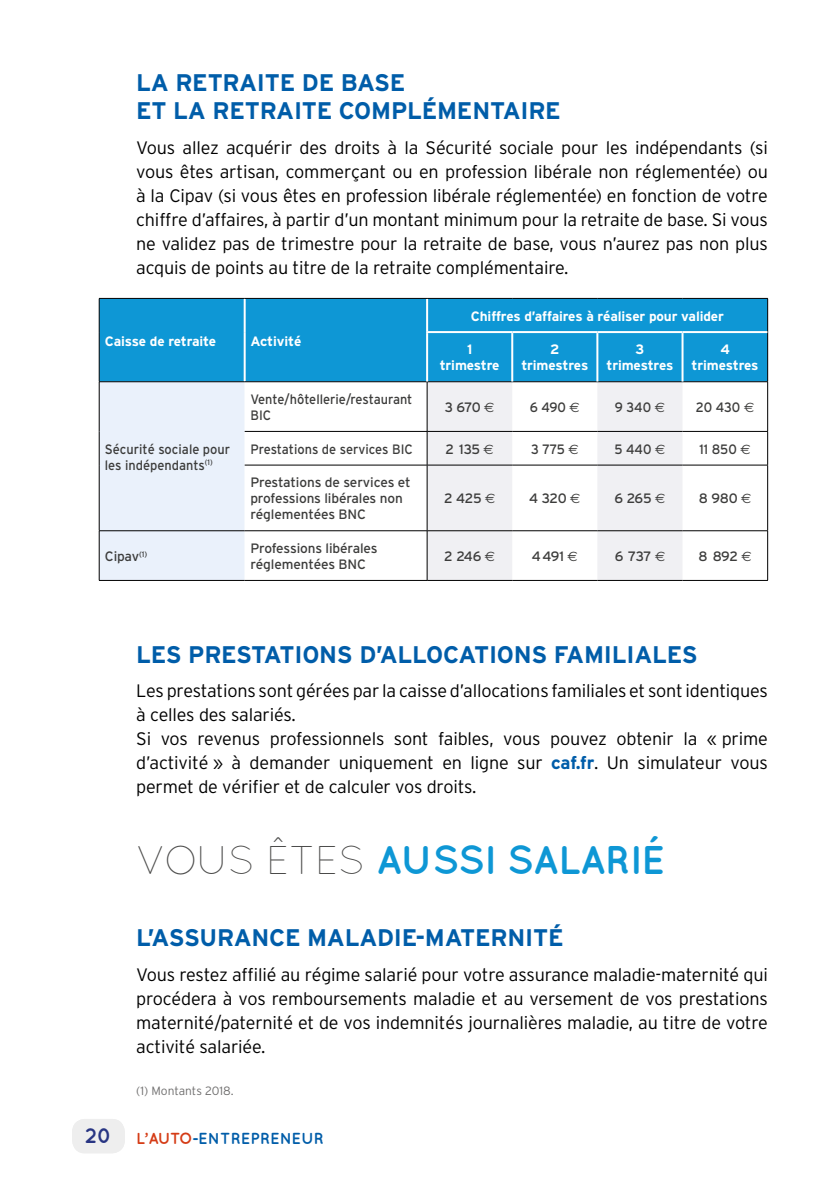
<style>
.page{position:relative;width:840px;height:1191px;background:#fff}
.page>*{position:absolute;margin:0;border:0;box-sizing:border-box;transform-origin:0 0}
.t1{font:700 40px "Quicksand";letter-spacing:-.015em;color:#0e97d5}
.t2{font:700 24px/28px "Interstate";letter-spacing:-.01em;color:#005da9}
.t3{font:300 18px/24px "Interstate";letter-spacing:-.01em;color:#000;text-align:justify}
.t4{font:700 16px "Quicksand";letter-spacing:.01em;color:#005da9}
.t5{font:13.6px/16px "Interstate";letter-spacing:-.01em;color:#3c3c3b}
.t6{font:13.6px/16px "Interstate";letter-spacing:-.01em;color:#3c3c3b;scale:.94 1}
.t7{font:700 13.6px/16px "Interstate";letter-spacing:-.01em;color:#fff;text-align:center}
.t8{font:300 12px "Interstate";color:#706f6f}
.s1{font-family:"Euro Sans"}
.s2{font-weight:700;color:#005da9}
.s3{font-weight:300;color:#4a4a49}
.s4{font-size:21.2px;color:#283583}
.s5{color:#d53c16}
</style>
<div class="page">
<div style="left:72px;top:1119px;width:53px;height:34px;background:#eee;border-radius:13px"></div>
<div style="left:100px;top:299px;width:666px;height:82px;background:#0e97d5"></div>
<div style="left:100px;top:382px;width:144px;height:198px;background:#eaf1fb"></div>
<svg style="left:244px;top:382px;width:522px;height:198px"></svg>
<svg style="left:427px;top:382px;width:255px;height:198px;fill:#f0f0f3"></svg>
<hr style="left:766px;top:299px;width:1px;height:33px;background:#000">
<hr style="left:243px;top:299px;width:2px;height:33px;background:#fff">
<hr style="left:243px;top:332px;width:2px;height:49px;background:#fff">
<hr style="left:99px;top:381px;width:145px;height:1px;background:#000">
<hr style="left:244px;top:381px;width:183px;height:1px;background:#000">
<hr style="left:427px;top:381px;width:85px;height:1px;background:#000">
<hr style="left:512px;top:381px;width:85px;height:1px;background:#000">
<hr style="left:597px;top:381px;width:85px;height:1px;background:#000">
<hr style="left:682px;top:381px;width:85px;height:1px;background:#000">
<hr style="left:426px;top:382px;width:1px;height:49px;background:#000">
<hr style="left:766px;top:382px;width:1px;height:49px;background:#000">
<hr style="left:244px;top:431px;width:183px;height:1px;background:#000">
<hr style="left:427px;top:431px;width:85px;height:1px;background:#000">
<hr style="left:426px;top:432px;width:1px;height:33px;background:#000">
<hr style="left:512px;top:431px;width:85px;height:1px;background:#000">
<hr style="left:597px;top:431px;width:85px;height:1px;background:#000">
<hr style="left:682px;top:431px;width:85px;height:1px;background:#000">
<hr style="left:766px;top:432px;width:1px;height:33px;background:#000">
<hr style="left:244px;top:465px;width:183px;height:1px;background:#000">
<hr style="left:427px;top:465px;width:85px;height:1px;background:#000">
<hr style="left:426px;top:465px;width:1px;height:65px;background:#000">
<hr style="left:512px;top:465px;width:85px;height:1px;background:#000">
<hr style="left:597px;top:465px;width:85px;height:1px;background:#000">
<hr style="left:682px;top:465px;width:85px;height:1px;background:#000">
<hr style="left:766px;top:465px;width:1px;height:65px;background:#000">
<hr style="left:99px;top:530px;width:145px;height:1px;background:#000">
<hr style="left:244px;top:530px;width:183px;height:1px;background:#000">
<hr style="left:426px;top:531px;width:1px;height:49px;background:#000">
<hr style="left:766px;top:531px;width:1px;height:49px;background:#000">
<hr style="left:426px;top:299px;width:2px;height:32px;background:#fff">
<hr style="left:426px;top:333px;width:2px;height:48px;background:#fff">
<hr style="left:511px;top:333px;width:2px;height:48px;background:#fff">
<hr style="left:99px;top:298px;width:145px;height:1px;background:#000">
<hr style="left:99px;top:299px;width:1px;height:33px;background:#000">
<hr style="left:244px;top:298px;width:183px;height:1px;background:#000">
<hr style="left:427px;top:298px;width:85px;height:1px;background:#000">
<hr style="left:512px;top:298px;width:85px;height:1px;background:#000">
<hr style="left:597px;top:298px;width:85px;height:1px;background:#000">
<hr style="left:682px;top:298px;width:85px;height:1px;background:#000">
<hr style="left:99px;top:332px;width:1px;height:49px;background:#000">
<hr style="left:766px;top:332px;width:1px;height:49px;background:#000">
<hr style="left:99px;top:382px;width:1px;height:49px;background:#000">
<hr style="left:99px;top:431px;width:1px;height:34px;background:#000">
<hr style="left:99px;top:465px;width:1px;height:65px;background:#000">
<hr style="left:99px;top:531px;width:1px;height:49px;background:#000">
<hr style="left:427px;top:530px;width:85px;height:1px;background:#000">
<hr style="left:512px;top:530px;width:85px;height:1px;background:#000">
<hr style="left:597px;top:530px;width:85px;height:1px;background:#000">
<hr style="left:682px;top:530px;width:85px;height:1px;background:#000">
<hr style="left:99px;top:580px;width:145px;height:1px;background:#000">
<hr style="left:244px;top:580px;width:183px;height:1px;background:#000">
<hr style="left:427px;top:580px;width:85px;height:1px;background:#000">
<hr style="left:512px;top:580px;width:85px;height:1px;background:#000">
<hr style="left:597px;top:580px;width:85px;height:1px;background:#000">
<hr style="left:682px;top:580px;width:85px;height:1px;background:#000">
<hr style="left:426px;top:331px;width:86px;height:2px;background:#fff">
<hr style="left:512px;top:331px;width:85px;height:2px;background:#fff">
<hr style="left:597px;top:331px;width:85px;height:2px;background:#fff">
<hr style="left:682px;top:331px;width:85px;height:2px;background:#fff">
<hr style="left:596px;top:333px;width:2px;height:48px;background:#fff">
<hr style="left:681px;top:333px;width:2px;height:48px;background:#fff">
<h2 class="t2" style="left:136px;top:69px;width:426px">LA RETRAITE DE BASE<br>ET LA RETRAITE COMPLÉMENTAIRE</h2>
<p class="t3" style="left:136px;top:136px;width:632px">Vous allez acquérir des droits à la Sécurité sociale pour les indépendants (si vous êtes artisan, commerçant ou en profession libérale non réglementée) ou à la Cipav (si vous êtes en profession libérale réglementée) en fonction de votre chiffre d’affaires, à partir d’un montant minimum pour la retraite de base. Si vous ne validez pas de trimestre pour la retraite de base, vous n’aurez pas non plus acquis de points au titre de la retraite complémentaire.</p>
<p class="t7" style="left:105px;top:333px;width:113px">Caisse de retraite</p>
<p class="t7" style="left:250px;top:333px;width:52px">Activité</p>
<p class="t7" style="left:470px;top:308px;width:254px">Chiffres d’affaires à réaliser pour valider</p>
<p class="t7" style="left:439px;top:341px;width:61px">1 trimestre</p>
<p class="t7" style="left:521px;top:341px;width:68px">2 trimestres</p>
<p class="t7" style="left:606px;top:341px;width:68px">3 trimestres</p>
<p class="t7" style="left:691px;top:341px;width:68px">4 trimestres</p>
<p class="t6" style="left:105px;top:441px;width:135px">Sécurité sociale pour les indépendants<sup>(1)</sup></p>
<p class="t6" style="left:250px;top:391px;width:174px">Vente/hôtellerie/restaurant<br>BIC</p>
<p class="t5" style="left:444px;top:399px;width:51px">3 670 <span class="s1">€</span></p>
<p class="t6" style="left:529px;top:399px;width:55px">6 490 <span class="s1">€</span></p>
<p class="t6" style="left:614px;top:399px;width:55px">9 340 <span class="s1">€</span></p>
<p class="t6" style="left:695px;top:399px;width:63px">20 430 <span class="s1">€</span></p>
<p class="t6" style="left:250px;top:441px;width:174px">Prestations de services BIC</p>
<p class="t5" style="left:445px;top:441px;width:50px">2 135 <span class="s1">€</span></p>
<p class="t6" style="left:530px;top:441px;width:52px">3 775 <span class="s1">€</span></p>
<p class="t6" style="left:614px;top:441px;width:56px">5 440 <span class="s1">€</span></p>
<p class="t6" style="left:699px;top:441px;width:56px">11 850 <span class="s1">€</span></p>
<p class="t5" style="left:250px;top:474px;width:162px">Prestations de services et professions libérales non réglementées BNC</p>
<p class="t5" style="left:444px;top:490px;width:53px">2 425 <span class="s1">€</span></p>
<p class="t5" style="left:529px;top:490px;width:53px">4 320 <span class="s1">€</span></p>
<p class="t5" style="left:614px;top:490px;width:52px">6 265 <span class="s1">€</span></p>
<p class="t5" style="left:698px;top:490px;width:54px">8 980 <span class="s1">€</span></p>
<p class="t5" style="left:105px;top:548px;width:44px">Cipav<sup>(1)</sup></p>
<p class="t5" style="left:250px;top:540px;width:129px">Professions libérales réglementées BNC</p>
<p class="t5" style="left:444px;top:548px;width:52px">2 246 <span class="s1">€</span></p>
<p class="t5" style="left:531px;top:548px;width:47px">4491 <span class="s1">€</span></p>
<p class="t5" style="left:614px;top:548px;width:52px">6 737 <span class="s1">€</span></p>
<p class="t5" style="left:698px;top:548px;width:54px">8 892 <span class="s1">€</span></p>
<h2 class="t2" style="left:136px;top:640px;width:562px">LES PRESTATIONS D’ALLOCATIONS FAMILIALES</h2>
<p class="t3" style="left:136px;top:679px;width:632px;text-align:left">Les prestations sont gérées par la caisse d’allocations familiales et sont identiques à celles des salariés.<br>Si vos revenus professionnels sont faibles, vous pouvez obtenir la « prime d’activité » à demander uniquement en ligne sur <span class="s2">caf.fr</span>. Un simulateur vous permet de vérifier et de calculer vos droits.</p>
<h1 class="t1" style="left:136px;top:835px;width:530px"><span class="s3">VOUS ÊTES</span> AUSSI SALARIÉ</h1>
<h2 class="t2" style="left:136px;top:923px;width:429px">L’ASSURANCE MALADIE-MATERNITÉ</h2>
<p class="t3" style="left:136px;top:962px;width:633px">Vous restez affilié au régime salarié pour votre assurance maladie-maternité qui procédera à vos remboursements maladie et au versement de vos prestations maternité/paternité et de vos indemnités journalières maladie, au titre de votre activité salariée.</p>
<p class="t8" style="left:136px;top:1083px;width:99px">(1) Montants 2018.</p>
<p class="t4" style="left:85px;top:1128px;width:240px"><span class="s4">20</span> <span class="s5">L’ AUTO</span>-ENTREPRENEUR</p>
</div>
